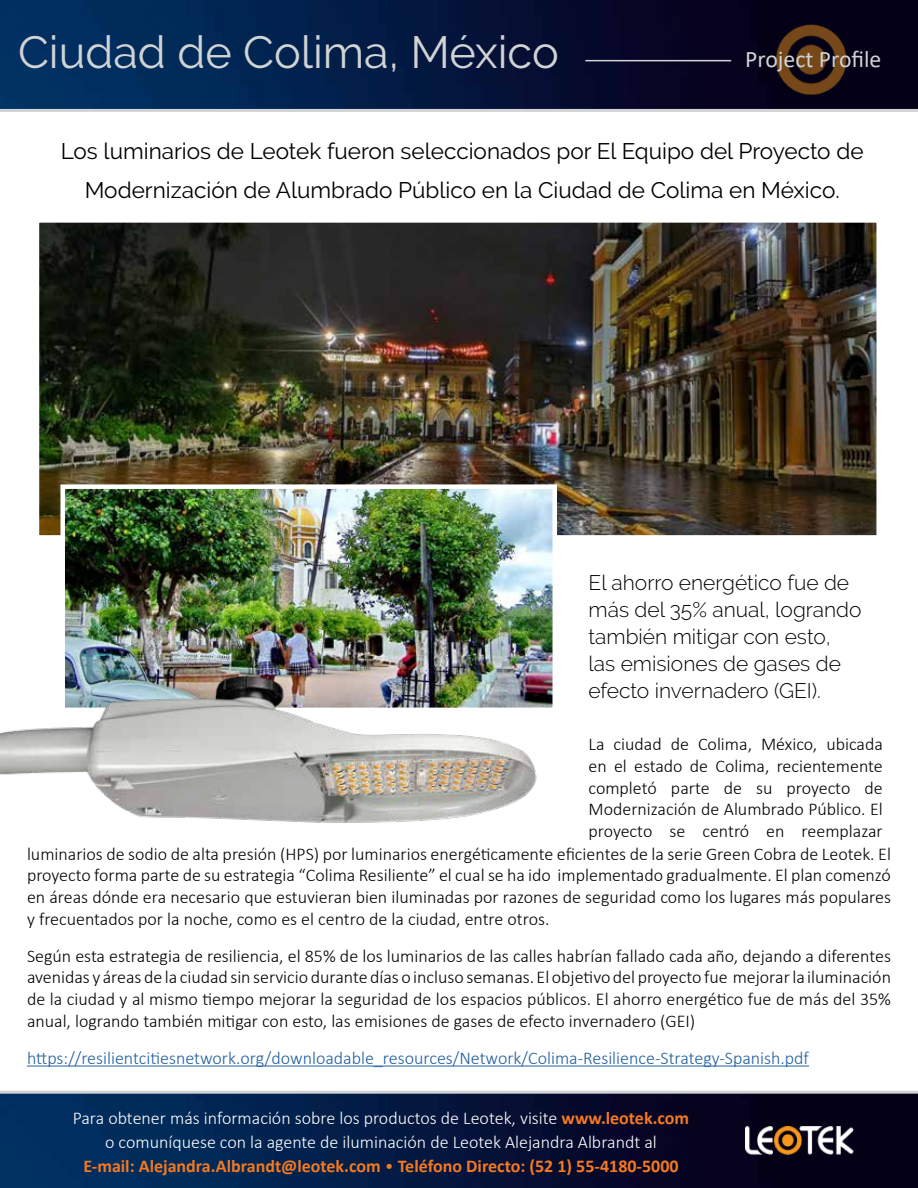
<style>
.page{position:relative;width:918px;height:1188px;background:#fff}
.page>*{position:absolute;margin:0;border:0;box-sizing:border-box;transform-origin:0 0}
.t1{font:45px "Raleway";color:#d1d3d4}
.t2{font:23.85px "Calibri";color:#d1d3d4}
.t3{font:22.5px/38.7px "Raleway";color:#000;text-align:center}
.t4{font:300 21px/27px "Raleway";color:#000}
.t5{font:300 18px/21.6px "Calibri";color:#000;text-align:justify}
.t6{font:300 18px/24px "Calibri";color:#fff;text-align:center}
.t7{font:300 18px "Calibri";color:#215e9e}
.s1{font-weight:700;color:#f47920}
.s2{color:#f47920}
</style>
<div class="page">
<svg style="left:0;top:1091px;width:918px;height:97px;background:#091b40"></svg>
<svg style="left:0;top:0;width:918px;height:112px;background:#091d42"></svg>
<img style="left:745px;top:1126px;width:108px;height:28px">
<hr style="left:585px;top:60px;width:146px;height:1px;background:#d1d3d4">
<img style="left:774px;top:13px;width:78px;height:90px">
<hr style="left:27px;top:1066px;width:782px;height:1px;background:#215e9e">
<img style="left:40px;top:223px;width:836px;height:312px">
<div style="left:35px;top:218px;width:846px;height:322px;border:4px solid #fff"></div>
<img style="left:65px;top:489px;width:487px;height:218px">
<div style="left:60px;top:484px;width:497px;height:228px;border:4px solid #fff"></div>
<img style="left:0;top:668px;width:543px;height:155px">
<h1 class="t1" style="left:18px;top:26px;width:542px">Ciudad de Colima, México</h1>
<h2 class="t2" style="left:745px;top:43px;width:138px">Project Profile</h2>
<p class="t3" style="left:61px;top:132px;width:804px">Los luminarios de Leotek fueron seleccionados por El Equipo del Proyecto de<br>Modernización de Alumbrado Público en la Ciudad de Colima en México.</p>
<p class="t4" style="left:589px;top:569px;width:275px">El ahorro energético fue de más del 35% anual, logrando también mitigar con esto, las emisiones de gases de efecto invernadero (GEI).</p>
<p class="t5" style="left:589px;top:733px;width:296px">La ciudad de Colima, México, ubicada en el estado de Colima, recientemente completó parte de su proyecto de Modernización de Alumbrado Público. El proyecto se centró en reemplazar</p>
<p class="t5" style="left:27px;top:843px;width:866px">luminarios de sodio de alta presión (HPS) por luminarios energéticamente eficientes de la serie Green Cobra de Leotek. El proyecto forma parte de su estrategia “Colima Resiliente” el cual se ha ido implementado gradualmente. El plan comenzó en áreas dónde era necesario que estuvieran bien iluminadas por razones de seguridad como los lugares más populares y frecuentados por la noche, como es el centro de la ciudad, entre otros.</p>
<p class="t5" style="left:27px;top:945px;width:866px">Según esta estrategia de resiliencia, el 85% de los luminarios de las calles habrían fallado cada año, dejando a diferentes avenidas y áreas de la ciudad sin servicio durante días o incluso semanas. El objetivo del proyecto fue mejorar la iluminación de la ciudad y al mismo tiempo mejorar la seguridad de los espacios públicos. El ahorro energético fue de más del 35% anual, logrando también mitigar con esto, las emisiones de gases de efecto invernadero (GEI)</p>
<p class="t7" style="left:27px;top:1047px;width:784px">https://resilientcitiesnetwork.org/downloadable_resources/Network/Colima-Resilience-Strategy-Spanish.pdf</p>
<p class="t6" style="left:73px;top:1106px;width:618px">Para obtener más información sobre los productos de Leotek, visite <span class="s1">www.leotek.com </span>o comuníquese con la agente de iluminación de Leotek Alejandra Albrandt al<br><span class="s1">E-mail: Alejandra.Albrandt@leotek.com</span> <span class="s2">•</span> <span class="s1">Teléfono Directo: (52 1) 55-4180-5000</span></p>
</div>
